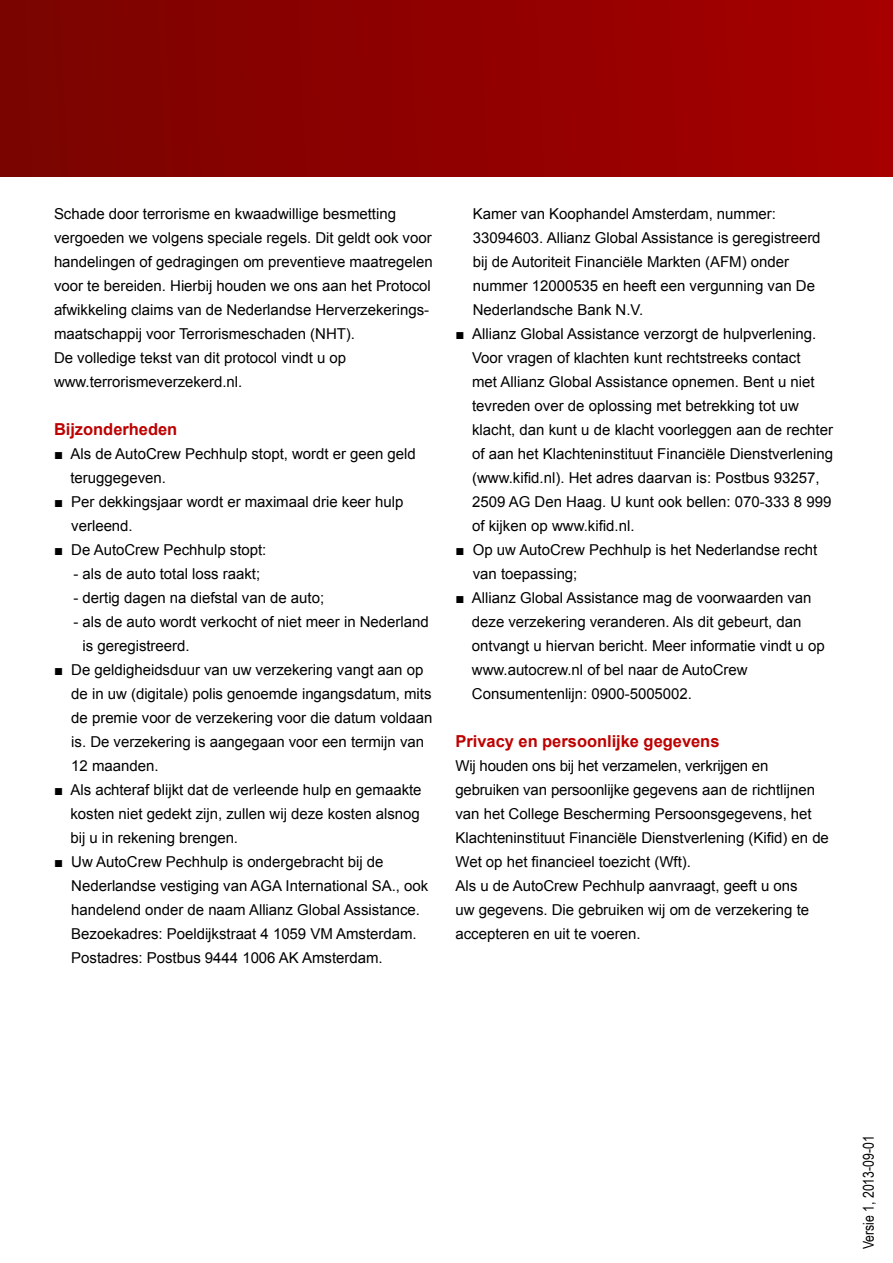
<style>
.page{position:relative;width:893px;height:1263px;background:#fff}
.page>*{position:absolute;margin:0;border:0;box-sizing:border-box;transform-origin:0 0}
.t1{font:700 16.5px "Arial";color:#bd0000}
.t2{font:15px/24px "Arial";color:#000}
.t3{font:14.85px "Arial Narrow";color:#000}
</style>
<div class="page">
<div style="left:0;top:0;width:893px;height:176px;background:linear-gradient(to right,#790300,#a70000)"></div>
<p class="t2" style="left:54px;top:202px;width:380px">Schade door terrorisme en kwaadwillige besmetting vergoeden we volgens speciale regels. Dit geldt ook voor handelingen of gedragingen om preventieve maatregelen voor te bereiden. Hierbij houden we ons aan het Protocol afwikkeling claims van de Nederlandse Herverzekerings&shy;maatschappij voor Terrorismeschaden (NHT).<br>De volledige tekst van dit protocol vindt u op www.terrorismeverzekerd.nl.</p>
<p class="t1" style="left:54px;top:418px;width:125px">Bijzonderheden</p>
<p class="t2" style="left:70px;top:442px;width:347px;text-indent:-16px">■ Als de AutoCrew Pechhulp stopt, wordt er geen geld teruggegeven.</p>
<p class="t2" style="left:71px;top:490px;width:333px;text-indent:-17px">■ Per dekkingsjaar wordt er maximaal drie keer hulp verleend.</p>
<p class="t2" style="left:54px;top:538px;width:214px">■ De AutoCrew Pechhulp stopt:</p>
<p class="t2" style="left:74px;top:562px;width:188px">- als de auto total loss raakt;</p>
<p class="t2" style="left:74px;top:586px;width:252px">- dertig dagen na diefstal van de auto;</p>
<p class="t2" style="left:83px;top:610px;width:348px;text-indent:-9px">- als de auto wordt verkocht of niet meer in Nederland is geregistreerd.</p>
<p class="t2" style="left:71px;top:658px;width:363px;text-indent:-17px">■ De geldigheidsduur van uw verzekering vangt aan op de in uw (digitale) polis genoemde ingangsdatum, mits de premie voor de verzekering voor die datum voldaan is. De verzekering is aangegaan voor een termijn van 12 maanden.</p>
<p class="t2" style="left:70px;top:778px;width:353px;text-align:justify;text-indent:-16px">■ Als achteraf blijkt dat de verleende hulp en gemaakte kosten niet gedekt zijn, zullen wij deze kosten alsnog bij u in rekening brengen.</p>
<p class="t2" style="left:71px;top:850px;width:358px;text-indent:-17px">■ Uw AutoCrew Pechhulp is ondergebracht bij de Nederlandse vestiging van AGA International SA., ook handelend onder de naam Allianz Global Assistance.<br>Bezoekadres: Poeldijkstraat 4 1059 VM Amsterdam.<br>Postadres: Postbus 9444 1006 AK Amsterdam.</p>
<p class="t2" style="left:473px;top:202px;width:349px">Kamer van Koophandel Amsterdam, nummer:<br>33094603. Allianz Global Assistance is geregistreerd bij de Autoriteit Financiële Markten (AFM) onder nummer 12000535 en heeft een vergunning van De Nederlandsche Bank N.V.</p>
<p class="t2" style="left:472px;top:322px;width:363px;text-indent:-17px">■ Allianz Global Assistance verzorgt de hulpverlening.<br>Voor vragen of klachten kunt rechtstreeks contact<br>met Allianz Global Assistance opnemen. Bent u niet tevreden over de oplossing met betrekking tot uw klacht, dan kunt u de klacht voorleggen aan de rechter of aan het Klachteninstituut Financiële Dienstverlening (www.kifid.nl). Het adres daarvan is: Postbus 93257, 2509 AG Den Haag. U kunt ook bellen: 070-333 8 999 of kijken op www.kifid.nl.</p>
<p class="t2" style="left:473px;top:538px;width:346px;text-indent:-17px">■ Op uw AutoCrew Pechhulp is het Nederlandse recht van toepassing;</p>
<p class="t2" style="left:472px;top:586px;width:354px;text-indent:-16px">■ Allianz Global Assistance mag de voorwaarden van deze verzekering veranderen. Als dit gebeurt, dan ontvangt u hiervan bericht. Meer informatie vindt u op www.autocrew.nl of bel naar de AutoCrew Consumentenlijn: 0900-5005002.</p>
<p class="t1" style="left:455px;top:730px;width:266px">Privacy en persoonlijke gegevens</p>
<p class="t2" style="left:455px;top:754px;width:375px">Wij houden ons bij het verzamelen, verkrijgen en gebruiken van persoonlijke gegevens aan de richtlijnen van het College Bescherming Persoonsgegevens, het Klachteninstituut Financiële Dienstverlening (Kifid) en de Wet op het financieel toezicht (Wft).<br>Als u de AutoCrew Pechhulp aanvraagt, geeft u ons<br>uw gegevens. Die gebruiken wij om de verzekering te accepteren en uit te voeren.</p>
<p class="t3" style="left:858px;top:1249px;width:115px;rotate:-90deg">Versie 1, 2013-09-01</p>
</div>
